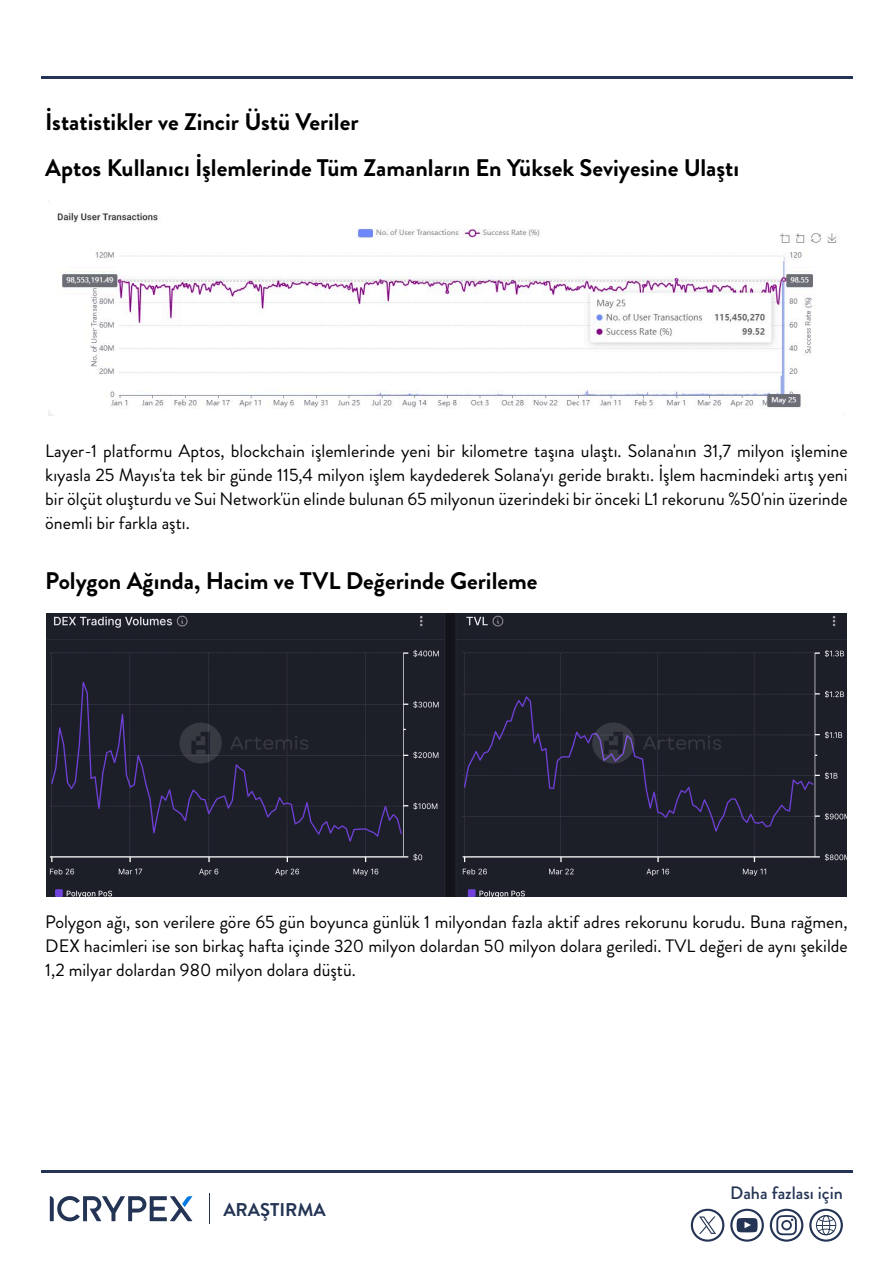
<style>
.page{position:relative;width:893px;height:1263px;background:#fff}
.page>*{position:absolute;margin:0;border:0;box-sizing:border-box;transform-origin:0 0}
.t1{font:700 24px/45.6px "Brandon Grotesque";color:#000}
.t2{font:700 18.45px "Brandon Grotesque";color:#243454}
.t3{font:18px/24px "Brandon Grotesque";color:#000;text-align:justify}
.t4{font:500 18px "Brandon Grotesque";color:#243454}
</style>
<div class="page">
<hr style="left:41px;top:1170px;width:811px;height:2px;background:#243454">
<hr style="left:41px;top:76px;width:811px;height:2px;background:#243454">
<svg style="left:50px;top:1196px;width:142px;height:26px"></svg>
<hr style="left:209px;top:1193px;width:1px;height:31px;background:#243454">
<svg style="left:809px;top:1209px;width:34px;height:33px"></svg>
<svg style="left:770px;top:1209px;width:33px;height:33px"></svg>
<svg style="left:730px;top:1209px;width:34px;height:33px"></svg>
<svg style="left:691px;top:1209px;width:33px;height:33px"></svg>
<img style="left:48px;top:200px;width:789px;height:216px">
<img style="left:47px;top:613px;width:799px;height:284px">
<h1 class="t1" style="left:45px;top:99px;width:695px">İstatistikler ve Zincir Üstü Veriler<br>Aptos Kullanıcı İşlemlerinde Tüm Zamanların En Yüksek Seviyesine Ulaştı</h1>
<p class="t3" style="left:45px;top:439px;width:804px">Layer-1 platformu Aptos, blockchain işlemlerinde yeni bir kilometre taşına ulaştı. Solana'nın 31,7 milyon işlemine kıyasla 25 Mayıs'ta tek bir günde 115,4 milyon işlem kaydederek Solana'yı geride bıraktı. İşlem hacmindeki artış yeni bir ölçüt oluşturdu ve Sui Network'ün elinde bulunan 65 milyonun üzerindeki bir önceki L1 rekorunu %50'nin üzerinde önemli bir farkla aştı.</p>
<h1 class="t1" style="left:45px;top:558px;width:494px">Polygon Ağında, Hacim ve TVL Değerinde Gerileme</h1>
<p class="t3" style="left:45px;top:910px;width:804px">Polygon ağı, son verilere göre 65 gün boyunca günlük 1 milyondan fazla aktif adres rekorunu korudu. Buna rağmen, DEX hacimleri ise son birkaç hafta içinde 320 milyon dolardan 50 milyon dolara geriledi. TVL değeri de aynı şekilde 1,2 milyar dolardan 980 milyon dolara düştü.</p>
<p class="t2" style="left:223px;top:1197px;width:104px">ARAŞTIRMA</p>
<p class="t4" style="left:730px;top:1181px;width:114px">Daha fazlası için</p>
</div>
